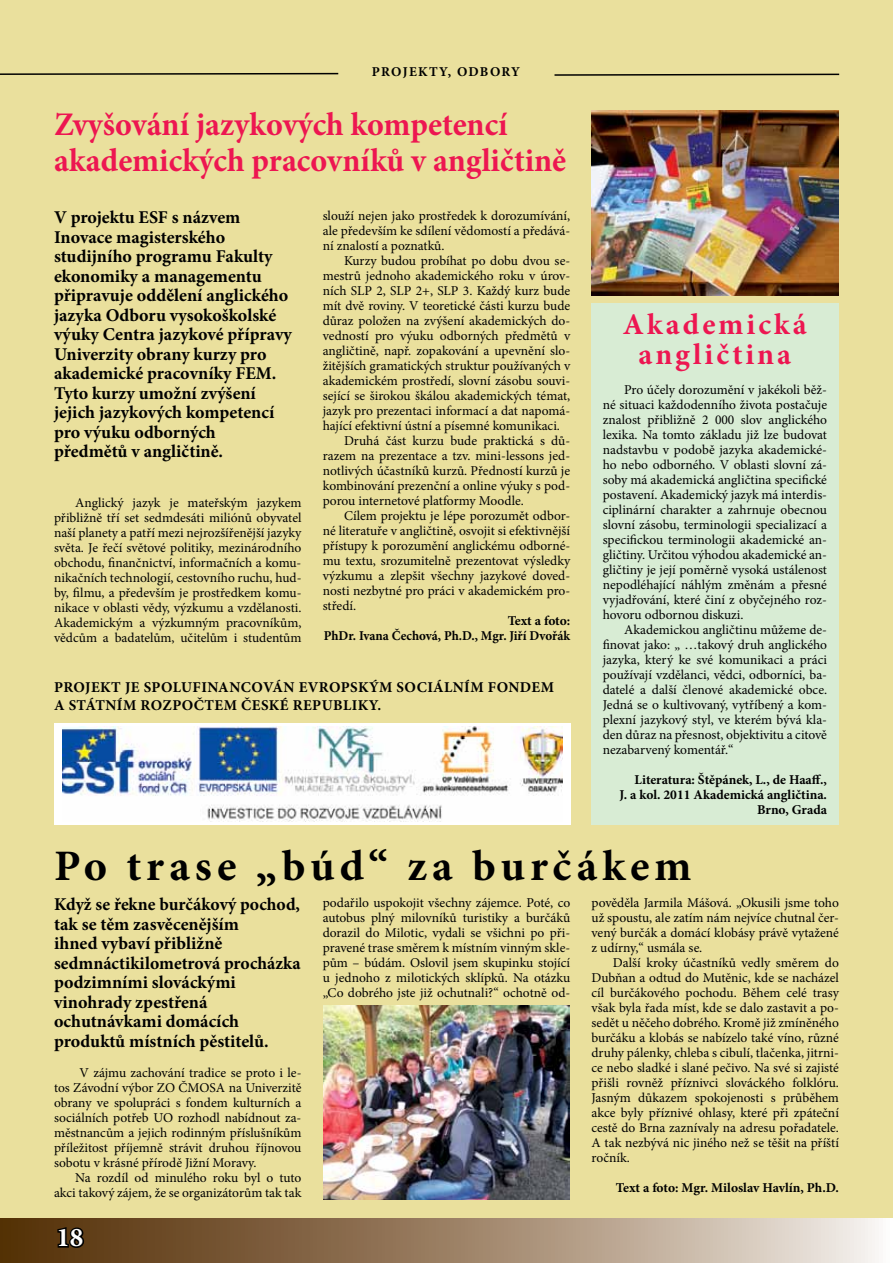
<style>
.page{position:relative;width:893px;height:1263px;background:#fff}
.page>*{position:absolute;margin:0;border:0;box-sizing:border-box;transform-origin:0 0}
.t1{font:700 43.5px "Minion Pro";letter-spacing:.11em;color:#000}
.t2{font:700 33px/36px "Minion Pro";color:#ed1651}
.t3{font:700 30px/30px "Minion Pro";letter-spacing:.1em;color:#ed1651;text-align:center}
.t4{font:700 27px "Minion Pro";color:#fff}
.t5{font:700 18px/19.5px "Minion Pro";color:#000}
.t6{font:700 15px/18px "Minion Pro";letter-spacing:.03em;color:#000}
.t7{font:13.5px/15px "Minion Pro";color:#000;text-align:justify}
.t8{font:700 13.5px/15px "Minion Pro";color:#000;text-align:right}
.t9{font:700 13.5px "Minion Pro";letter-spacing:.09em;color:#000}
</style>
<div class="page">
<div style="left:0;top:0;width:893px;height:1219px;background:#eae09d"></div>
<svg style="left:0;top:1219px;width:879px;height:44px;background:#9e866c"></svg>
<svg style="left:56px;top:1225px;width:30px;height:24px"></svg>
<svg style="left:0;top:72px;width:340px;height:4px"></svg>
<svg style="left:553px;top:73px;width:288px;height:4px"></svg>
<div style="left:54px;top:723px;width:516px;height:102px;background:#fff"></div>
<img style="left:62px;top:726px;width:500px;height:95px">
<img style="left:591px;top:111px;width:247px;height:185px">
<div style="left:591px;top:303px;width:248px;height:522px;background:#d8ecd4"></div>
<img style="left:323px;top:1006px;width:247px;height:193px">
<p class="t9" style="left:372px;top:62px;width:150px">PROJEKTY, ODBORY</p>
<h2 class="t2" style="left:54px;top:106px;width:514px">Zvyšování jazykových kompetencí akademických pracovníků v angličtině</h2>
<p class="t7" style="left:323px;top:208px;width:249px">slouží nejen jako prostředek k dorozumívání, ale především ke sdílení vědomostí a předává&shy;ní znalostí a poznatků.</p>
<p class="t7" style="left:344px;top:253px;width:228px">Kurzy budou probíhat po dobu dvou se-</p>
<p class="t7" style="left:323px;top:268px;width:249px">mestrů jednoho akademického roku v úrov-</p>
<p class="t7" style="left:323px;top:283px;width:249px">ních SLP 2, SLP 2+, SLP 3. Každý kurz bude</p>
<p class="t7" style="left:323px;top:298px;width:249px">mít dvě roviny. V teoretické části kurzu bude</p>
<p class="t7" style="left:323px;top:313px;width:249px">důraz položen na zvýšení akademických do-</p>
<p class="t7" style="left:323px;top:328px;width:249px">vedností pro výuku odborných předmětů v</p>
<p class="t7" style="left:323px;top:343px;width:249px">angličtině, např. zopakování a upevnění slo-</p>
<p class="t7" style="left:323px;top:358px;width:249px">žitějších gramatických struktur používaných v</p>
<p class="t7" style="left:323px;top:373px;width:249px">akademickém prostředí, slovní zásobu souvi-</p>
<p class="t7" style="left:323px;top:388px;width:249px">sející se širokou škálou akademických témat,</p>
<p class="t7" style="left:323px;top:403px;width:249px">jazyk pro prezentaci informací a dat napomá-</p>
<p class="t7" style="left:323px;top:418px;width:239px">hající efektivní ústní a písemné komunikaci.</p>
<p class="t7" style="left:344px;top:433px;width:228px">Druhá část kurzu bude praktická s dů-</p>
<p class="t7" style="left:323px;top:448px;width:249px">razem na prezentace a tzv. mini-lessons jed-</p>
<p class="t7" style="left:323px;top:463px;width:249px">notlivých účastníků kurzů. Předností kurzů je</p>
<p class="t7" style="left:323px;top:478px;width:249px">kombinování prezenční a online výuky s pod-</p>
<p class="t7" style="left:323px;top:493px;width:203px">porou internetové platformy Moodle.</p>
<p class="t7" style="left:344px;top:508px;width:228px">Cílem projektu je lépe porozumět odbor-</p>
<p class="t7" style="left:323px;top:523px;width:249px">né literatuře v angličtině, osvojit si efektivnější</p>
<p class="t7" style="left:323px;top:538px;width:249px">přístupy k porozumění anglickému odborné-</p>
<p class="t7" style="left:323px;top:553px;width:249px">mu textu, srozumitelně prezentovat výsledky</p>
<p class="t7" style="left:323px;top:568px;width:249px">výzkumu a zlepšit všechny jazykové doved-</p>
<p class="t7" style="left:323px;top:583px;width:249px">nosti nezbytné pro práci v akademickém pro-</p>
<p class="t7" style="left:323px;top:598px;width:35px">středí.</p>
<p class="t8" style="left:324px;top:613px;width:248px">Text a foto:<br>PhDr. Ivana Čechová, Ph.D., Mgr. Jiří Dvořák</p>
<p class="t6" style="left:54px;top:678px;width:502px">PROJEKT JE SPOLUFINANCOVÁN EVROPSKÝM SOCIÁLNÍM FONDEM<br>A STÁTNÍM ROZPOČTEM ČESKÉ REPUBLIKY.</p>
<p class="t5" style="left:54px;top:208px;width:239px">V projektu ESF s názvem<br>Inovace magisterského studijního programu Fakulty ekonomiky a managementu připravuje oddělení anglického jazyka Odboru vysokoškolské výuky Centra jazykové přípravy<br>Univerzity obrany kurzy pro akademické pracovníky FEM.<br>Tyto kurzy umožní zvýšení jejich jazykových kompetencí pro výuku odborných předmětů v angličtině.</p>
<p class="t7" style="left:54px;top:495px;width:249px;text-indent:21px">Anglický jazyk je mateřským jazykem přibližně tří set sedmdesáti miliónů obyvatel naší planety a patří mezi nejrozšířenější jazyky světa. Je řečí světové politiky, mezinárodního obchodu, finančnictví, informačních a komu&shy;nikačních technologií, cestovního ruchu, hud&shy;by, filmu, a především je prostředkem komu&shy;nikace v oblasti vědy, výzkumu a vzdělanosti.<br>Akademickým a výzkumným pracovníkům, vědcům a badatelům, učitelům i studentům</p>
<h3 class="t3" style="left:623px;top:309px;width:185px">Akademická angličtina</h3>
<p class="t7" style="left:603px;top:383px;width:226px;text-indent:21px">Pro účely dorozumění v jakékoli běž&shy;né situaci každodenního života postačuje znalost přibližně 2 000 slov anglického lexika. Na tomto základu již lze budovat nadstavbu v podobě jazyka akademické&shy;ho nebo odborného. V oblasti slovní zá&shy;soby má akademická angličtina specifické postavení. Akademický jazyk má interdis&shy;ciplinární charakter a zahrnuje obecnou slovní zásobu, terminologii specializací a specifickou terminologii akademické an&shy;gličtiny. Určitou výhodou akademické an&shy;gličtiny je její poměrně vysoká ustálenost nepodléhající náhlým změnám a přesné vyjadřování, které činí z obyčejného roz&shy;hovoru odbornou diskuzi.</p>
<p class="t7" style="left:603px;top:623px;width:226px;text-indent:21px">Akademickou angličtinu můžeme de&shy;finovat jako: „ …takový druh anglického jazyka, který ke své komunikaci a práci používají vzdělanci, vědci, odborníci, ba&shy;datelé a další členové akademické obce.<br>Jedná se o kultivovaný, vytříbený a kom&shy;plexní jazykový styl, ve kterém bývá kla&shy;den důraz na přesnost, objektivitu a citově nezabarvený komentář.“</p>
<p class="t8" style="left:619px;top:772px;width:209px">Literatura: Štěpánek, L., de Haaff.,<br>J. a kol. 2011 Akademická angličtina.<br>Brno, Grada</p>
<h1 class="t1" style="left:54px;top:835px;width:639px">Po trase „búd“ za burčákem</h1>
<h3 class="t5" style="left:54px;top:895px;width:248px">Když se řekne burčákový pochod, tak se těm zasvěcenějším<br>ihned vybaví přibližně sedmnáctikilometrová procházka podzimními slováckými vinohrady zpestřená ochutnávkami domácích produktů místních pěstitelů.</h3>
<p class="t7" style="left:54px;top:1065px;width:249px;text-indent:26px">V zájmu zachování tradice se proto i le&shy;tos Závodní výbor ZO ČMOSA na Univerzitě obrany ve spolupráci s fondem kulturních a sociálních potřeb UO rozhodl nabídnout za&shy;městnancům a jejich rodinným příslušníkům příležitost příjemně strávit druhou říjnovou sobotu v krásné přírodě Jižní Moravy.</p>
<p class="t7" style="left:54px;top:1170px;width:249px;text-align:right">Na rozdíl od minulého roku byl o tuto akci takový zájem, že se organizátorům tak tak</p>
<h3 class="t4" style="left:56px;top:1218px;width:28px">18</h3>
<p class="t7" style="left:323px;top:895px;width:249px">podařilo uspokojit všechny zájemce. Poté, co autobus plný milovníků turistiky a burčáků dorazil do Milotic, vydali se všichni po při&shy;pravené trase směrem k místním vinným skle&shy;pům – búdám. Oslovil jsem skupinku stojící u jednoho z milotických sklípků. Na otázku „Co dobrého jste již ochutnali?“ ochotně od-</p>
<p class="t7" style="left:591px;top:895px;width:249px">pověděla Jarmila Mášová. „Okusili jsme toho už spoustu, ale zatím nám nejvíce chutnal čer&shy;vený burčák a domácí klobásy právě vytažené z udírny,“ usmála se.</p>
<p class="t7" style="left:591px;top:955px;width:249px;text-indent:21px">Další kroky účastníků vedly směrem do Dubňan a odtud do Mutěnic, kde se nacházel cíl burčákového pochodu. Během celé trasy však byla řada míst, kde se dalo zastavit a po&shy;sedět u něčeho dobrého. Kromě již zmíněného burčáku a klobás se nabízelo také víno, různé druhy pálenky, chleba s cibulí, tlačenka, jitrni&shy;ce nebo sladké i slané pečivo. Na své si zajisté přišli rovněž příznivci slováckého folklóru.<br>Jasným důkazem spokojenosti s průběhem akce byly příznivé ohlasy, které při zpáteční cestě do Brna zaznívaly na adresu pořadatele.<br>A tak nezbývá nic jiného než se těšit na příští ročník.</p>
<p class="t8" style="left:616px;top:1180px;width:225px">Text a foto: Mgr. Miloslav Havlín, Ph.D.</p>
</div>
